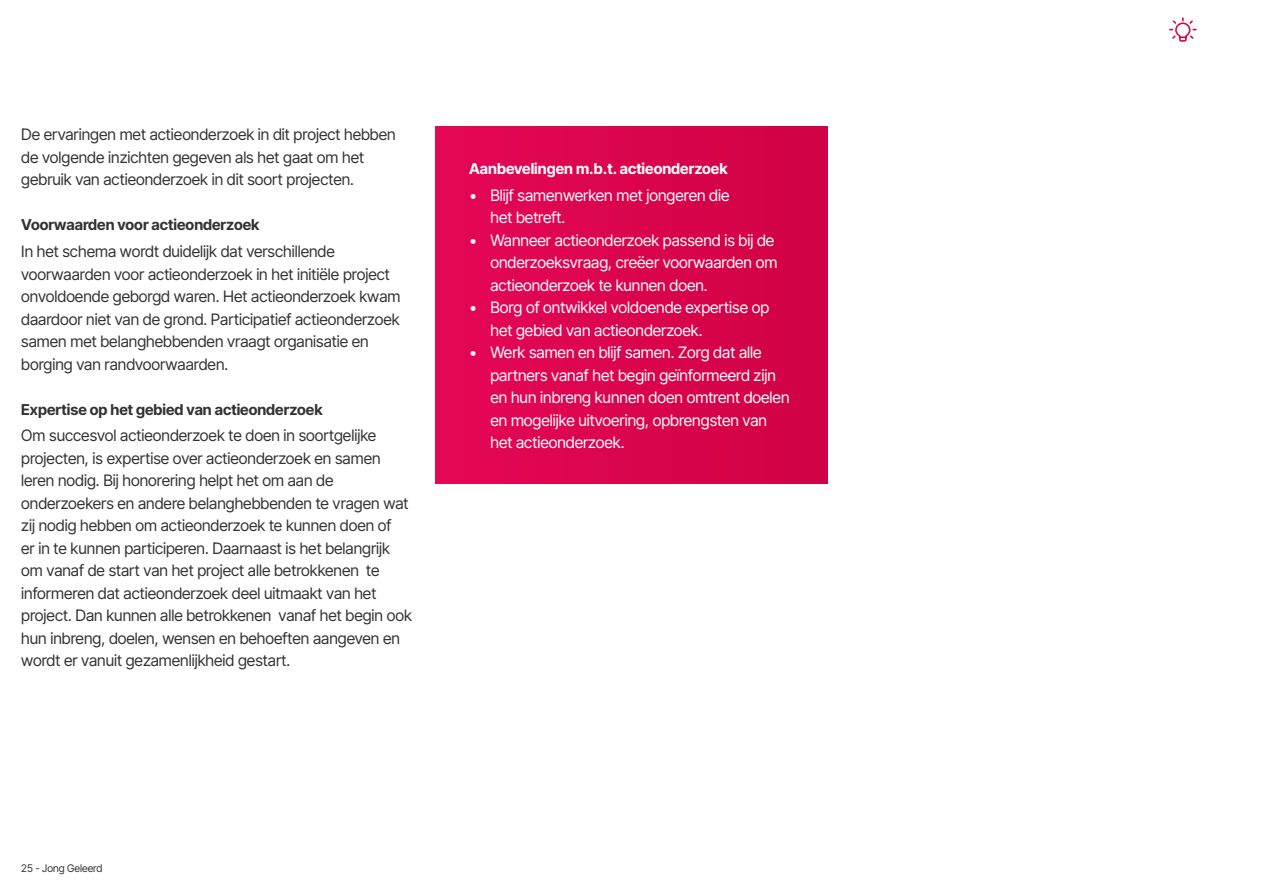
<style>
.page{position:relative;width:1263px;height:893px;background:#fff}
.page>*{position:absolute;margin:0;border:0;box-sizing:border-box;transform-origin:0 0}
.t1{font:15.75px/22.5px "Inter Tight";color:#333}
.t2{font:15.75px/22.5px "Inter Tight";color:#fff}
.t3{font:15px "Inter Tight";color:#333}
.t4{font:15px "Inter Tight";color:#fff}
.t5{font:10.5px "Inter Tight";color:#333}
</style>
<div class="page">
<div style="left:435px;top:127px;width:393px;height:357px;background:#db044e"></div>
<svg style="left:1169px;top:17px;width:28px;height:25px"></svg>
<p class="t1" style="left:21px;top:123px;width:376px">De ervaringen met actieonderzoek in dit project hebben de volgende inzichten gegeven als het gaat om het gebruik van actieonderzoek in dit soort projecten.</p>
<p class="t3" style="left:21px;top:214px;width:240px">Voorwaarden voor actieonderzoek</p>
<p class="t1" style="left:21px;top:240px;width:381px">In het schema wordt duidelijk dat verschillende voorwaarden voor actieonderzoek in het initiële project onvoldoende geborgd waren. Het actieonderzoek kwam daardoor niet van de grond. Participatief actieonderzoek samen met belanghebbenden vraagt organisatie en borging van randvoorwaarden.</p>
<p class="t3" style="left:21px;top:398px;width:303px">Expertise op het gebied van actieonderzoek</p>
<p class="t1" style="left:21px;top:424px;width:392px">Om succesvol actieonderzoek te doen in soortgelijke projecten, is expertise over actieonderzoek en samen leren nodig. Bij honorering helpt het om aan de onderzoekers en andere belanghebbenden te vragen wat zij nodig hebben om actieonderzoek te kunnen doen of<br>er in te kunnen participeren. Daarnaast is het belangrijk om vanaf de start van het project alle betrokkenen te informeren dat actieonderzoek deel uitmaakt van het project. Dan kunnen alle betrokkenen vanaf het begin ook hun inbreng, doelen, wensen en behoeften aangeven en wordt er vanuit gezamenlijkheid gestart.</p>
<p class="t4" style="left:469px;top:157px;width:260px">Aanbevelingen m.b.t. actieonderzoek</p>
<p class="t2" style="left:490px;top:183px;width:241px;text-indent:-21px">• Blijf samenwerken met jongeren die het betreft.</p>
<p class="t2" style="left:490px;top:228px;width:288px;text-indent:-21px">• Wanneer actieonderzoek passend is bij de onderzoeksvraag, creëer voorwaarden om actieonderzoek te kunnen doen.</p>
<p class="t2" style="left:490px;top:296px;width:280px;text-indent:-21px">• Borg of ontwikkel voldoende expertise op het gebied van actieonderzoek.</p>
<p class="t2" style="left:490px;top:341px;width:301px;text-indent:-21px">• Werk samen en blijf samen. Zorg dat alle partners vanaf het begin geïnformeerd zijn en hun inbreng kunnen doen omtrent doelen en mogelijke uitvoering, opbrengsten van het actieonderzoek.</p>
<p class="t5" style="left:21px;top:860px;width:83px">25 - Jong Geleerd</p>
</div>
